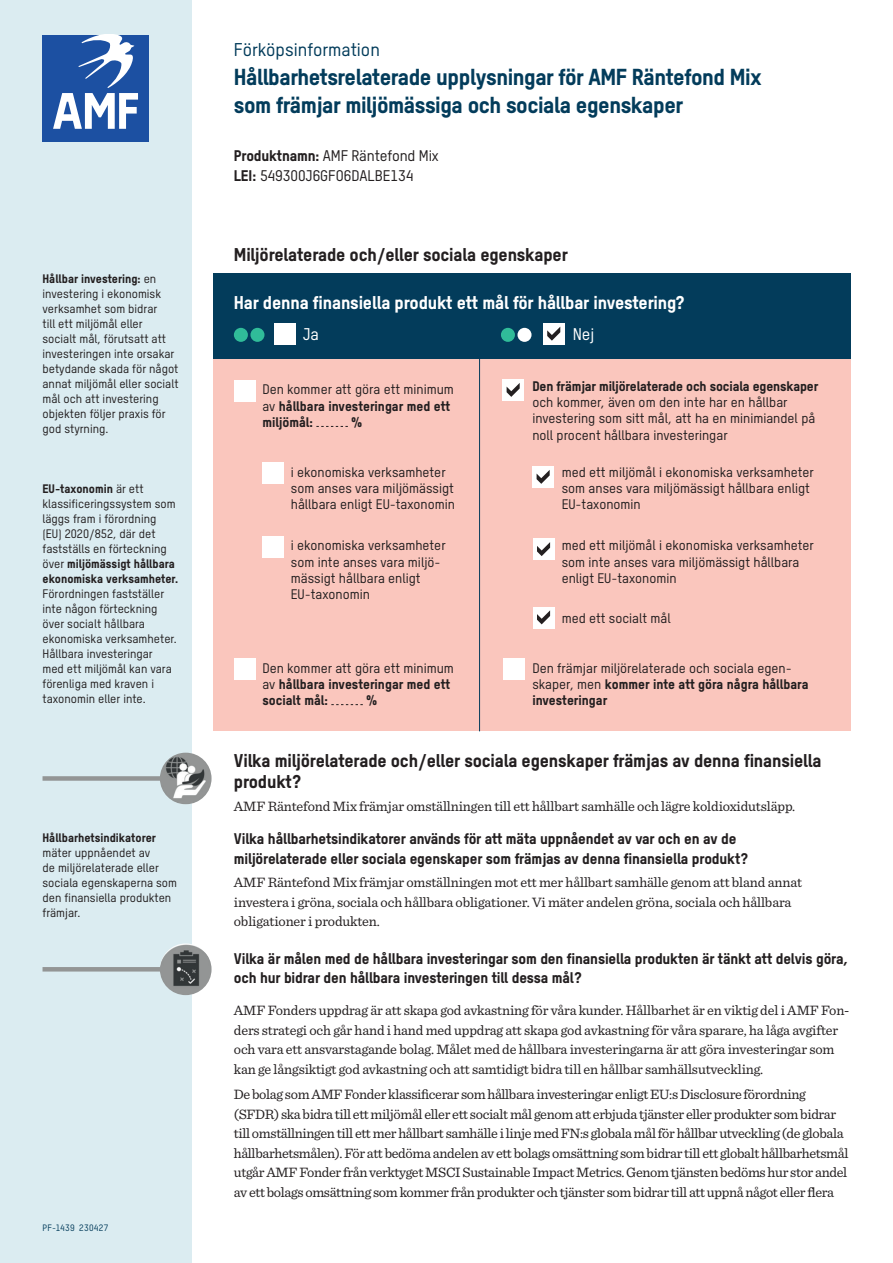
<style>
.page{position:relative;width:893px;height:1263px;background:#fff}
.page>*{position:absolute;margin:0;border:0;box-sizing:border-box;transform-origin:0 0}
.t1{font:22.5px/28.5px "T Star Heavy";letter-spacing:-.02em;color:#033c5b}
.t2{font:18px/21px "T Star Heavy";letter-spacing:-.01em;color:#231f20}
.t3{font:18px "T Star Heavy";letter-spacing:-.01em;color:#fff}
.t4{font:18px "T Star Medium";color:#033c5b}
.t5{font:16.5px "T Star Medium";color:#fff}
.t6{font:15px/19.5px "T Star Heavy";letter-spacing:-.01em;color:#231f20}
.t7{font:15px/19.5px "T Star Medium";color:#231f20}
.t8{font:14.25px/19.5px "Sentinel";letter-spacing:-.02em;color:#231f20}
.t9{font:13.5px/16.2px "T Star Medium";color:#231f20}
.t10{font:13.5px/16.2px "T Star Heavy";color:#231f20}
.t11{font:12px/15px "T Star Medium";color:#231f20}
.t12{font:12px/15px "T Star Heavy";color:#231f20}
.t13{font:9px "T Star Medium";letter-spacing:.035em;color:#033c5b}
.s1{font-family:"T Star Medium"}
.s2{font-family:"T Star Heavy"}
</style>
<div class="page">
<div style="left:0;top:0;width:191px;height:1263px;background:#dbecf1"></div>
<div style="left:43px;top:35px;width:106px;height:106px;background:#1c50a2"></div>
<svg style="left:53px;top:35px;width:85px;height:94px"></svg>
<div style="left:213px;top:273px;width:637px;height:89px;background:#033c5b"></div>
<div style="left:213px;top:360px;width:637px;height:371px;background:#fac6bd"></div>
<svg style="left:316px;top:426px;width:32px;height:1px"></svg>
<div style="left:234px;top:380px;width:21px;height:21px;background:#fff"></div>
<svg style="left:331px;top:704px;width:32px;height:1px"></svg>
<div style="left:234px;top:658px;width:21px;height:22px;background:#fff"></div>
<div style="left:504px;top:658px;width:21px;height:22px;background:#fff"></div>
<div style="left:262px;top:463px;width:22px;height:21px;background:#fff"></div>
<div style="left:262px;top:536px;width:22px;height:21px;background:#fff"></div>
<hr style="left:479px;top:359px;width:1px;height:372px;background:#033c5b">
<div style="left:275px;top:324px;width:21px;height:21px;background:#fff"></div>
<div style="left:234px;top:328px;width:14px;height:14px;background:#30bc99;border-radius:50%"></div>
<div style="left:250px;top:328px;width:14px;height:14px;background:#30bc99;border-radius:50%"></div>
<div style="left:543px;top:323px;width:21px;height:22px;background:#fff"></div>
<svg style="left:547px;top:327px;width:13px;height:14px"></svg>
<div style="left:501px;top:328px;width:14px;height:14px;background:#30bc99;border-radius:50%"></div>
<div style="left:517px;top:328px;width:14px;height:14px;background:#fff;border-radius:50%"></div>
<img style="left:160px;top:753px;width:52px;height:51px;border-radius:26px">
<div style="left:43px;top:776px;width:122px;height:5px;background:#939595"></div>
<img style="left:160px;top:943px;width:52px;height:52px;border-radius:26px">
<hr style="left:43px;top:967px;width:122px;height:4px;background:#939595">
<div style="left:503px;top:379px;width:21px;height:22px;background:#fff"></div>
<svg style="left:507px;top:383px;width:13px;height:14px"></svg>
<div style="left:533px;top:466px;width:21px;height:22px;background:#fff"></div>
<svg style="left:537px;top:470px;width:13px;height:14px"></svg>
<div style="left:533px;top:539px;width:21px;height:21px;background:#fff"></div>
<svg style="left:537px;top:542px;width:13px;height:14px"></svg>
<div style="left:533px;top:607px;width:21px;height:21px;background:#fff"></div>
<svg style="left:537px;top:610px;width:13px;height:14px"></svg>
<p class="t12" style="left:43px;top:270px;width:115px">Hållbar investering: <span class="s1">en</span></p>
<p class="t11" style="left:43px;top:286px;width:138px">investering i ekonomisk verksamhet som bidrar<br>till ett miljömål eller socialt mål, förutsatt att investeringen inte orsakar betydande skada för något annat miljömål eller socialt mål och att investering objekten följer praxis för god styrning.</p>
<p class="t12" style="left:43px;top:480px;width:103px">EU-taxonomin <span class="s1">är ett</span></p>
<p class="t11" style="left:43px;top:496px;width:135px">klassificeringssystem som läggs fram i förordning (EU) 2020/852, där det fastställs en förteckning</p>
<p class="t12" style="left:43px;top:555px;width:137px"><span class="s1">över</span> miljömässigt hållbara ekonomiska verksamheter.</p>
<p class="t11" style="left:43px;top:586px;width:136px">Förordningen fastställer inte någon förteckning över socialt hållbara ekonomiska verksamheter.<br>Hållbara investeringar med ett miljömål kan vara förenliga med kraven i taxonomin eller inte.</p>
<p class="t12" style="left:43px;top:830px;width:115px">Hållbarhetsindikatorer</p>
<p class="t11" style="left:43px;top:845px;width:136px">mäter uppnåendet av<br>de miljörelaterade eller sociala egenskaperna som den finansiella produkten främjar.</p>
<p class="t13" style="left:43px;top:1222px;width:67px">PF-1439 230427</p>
<p class="t4" style="left:234px;top:39px;width:148px">Förköpsinformation</p>
<h1 class="t1" style="left:234px;top:62px;width:529px">Hållbarhetsrelaterade upplysningar för AMF Räntefond Mix som främjar miljömässiga och sociala egenskaper</h1>
<p class="t7" style="left:234px;top:146px;width:206px"><span class="s2">Produktnamn:</span> AMF Räntefond Mix<br><span class="s2">LEI:</span> 549300J6GFO6DALBE134</p>
<p class="t2" style="left:234px;top:243px;width:335px">Miljörelaterade och/eller sociala egenskaper</p>
<p class="t3" style="left:234px;top:291px;width:452px">Har denna finansiella produkt ett mål för hållbar investering?</p>
<p class="t5" style="left:303px;top:324px;width:17px">Ja</p>
<p class="t5" style="left:573px;top:324px;width:23px">Nej</p>
<p class="t9" style="left:262px;top:381px;width:193px">Den kommer att göra ett minimum</p>
<p class="t10" style="left:262px;top:397px;width:189px"><span class="s1">av</span> hållbara investeringar med ett miljömål:</p>
<p class="t10" style="left:351px;top:413px;width:13px">%</p>
<p class="t10" style="left:532px;top:378px;width:287px">Den främjar miljörelaterade och sociala egenskaper</p>
<p class="t9" style="left:532px;top:394px;width:285px">och kommer, även om den inte har en hållbar investering som sitt mål, att ha en minimiandel på noll procent hållbara investeringar</p>
<p class="t9" style="left:291px;top:464px;width:166px">i ekonomiska verksamheter som anses vara miljömässigt hållbara enligt EU-taxonomin</p>
<p class="t9" style="left:562px;top:464px;width:254px">med ett miljömål i ekonomiska verksamheter som anses vara miljömässigt hållbara enligt<br>EU-taxonomin</p>
<p class="t9" style="left:291px;top:537px;width:156px">i ekonomiska verksamheter som inte anses vara miljö&shy;mässigt hållbara enligt<br>EU-taxonomin</p>
<p class="t9" style="left:562px;top:537px;width:254px">med ett miljömål i ekonomiska verksamheter som inte anses vara miljömässigt hållbara enligt EU-taxonomin</p>
<p class="t9" style="left:262px;top:659px;width:193px">Den kommer att göra ett minimum</p>
<p class="t10" style="left:262px;top:675px;width:189px"><span class="s1">av</span> hållbara investeringar med ett socialt mål:</p>
<p class="t10" style="left:366px;top:692px;width:13px">%</p>
<p class="t9" style="left:562px;top:609px;width:111px">med ett socialt mål</p>
<p class="t9" style="left:532px;top:659px;width:261px">Den främjar miljörelaterade och sociala egen-</p>
<p class="t10" style="left:532px;top:675px;width:278px"><span class="s1">skaper, men</span> kommer inte att göra några hållbara investeringar</p>
<p class="t2" style="left:234px;top:749px;width:589px">Vilka miljörelaterade och/eller sociala egenskaper främjas av denna finansiella produkt?</p>
<p class="t8" style="left:234px;top:796px;width:563px">AMF Räntefond Mix främjar omställningen till ett hållbart samhälle och lägre koldioxidutsläpp.</p>
<p class="t6" style="left:234px;top:829px;width:515px">Vilka hållbarhetsindikatorer används för att mäta uppnåendet av var och en av de miljörelaterade eller sociala egenskaper som främjas av denna finansiella produkt?</p>
<p class="t8" style="left:234px;top:872px;width:570px">AMF Räntefond Mix främjar omställningen mot ett mer hållbart samhälle genom att bland annat investera i gröna, sociala och hållbara obligationer. Vi mäter andelen gröna, sociala och hållbara obligationer i produkten.</p>
<p class="t6" style="left:234px;top:948px;width:616px">Vilka är målen med de hållbara investeringar som den finansiella produkten är tänkt att delvis göra, och hur bidrar den hållbara investeringen till dessa mål?</p>
<p class="t8" style="left:234px;top:1000px;width:617px">AMF Fonders uppdrag är att skapa god avkastning för våra kunder. Hållbarhet är en viktig del i AMF Fon&shy;ders strategi och går hand i hand med uppdrag att skapa god avkastning för våra sparare, ha låga avgifter och vara ett ansvarstagande bolag. Målet med de hållbara investeringarna är att göra investeringar som kan ge långsiktigt god avkastning och att samtidigt bidra till en hållbar samhällsutveckling.</p>
<p class="t8" style="left:234px;top:1084px;width:616px">De bolag som AMF Fonder klassificerar som hållbara investeringar enligt EU:s Disclosure förordning (SFDR) ska bidra till ett miljömål eller ett socialt mål genom att erbjuda tjänster eller produkter som bidrar till omställningen till ett mer hållbart samhälle i linje med FN:s globala mål för hållbar utveckling (de globala hållbarhetsmålen). För att bedöma andelen av ett bolags omsättning som bidrar till ett globalt hållbarhetsmål utgår AMF Fonder från verktyget MSCI Sustainable Impact Metrics. Genom tjänsten bedöms hur stor andel av ett bolags omsättning som kommer från produkter och tjänster som bidrar till att uppnå något eller flera</p>
</div>
